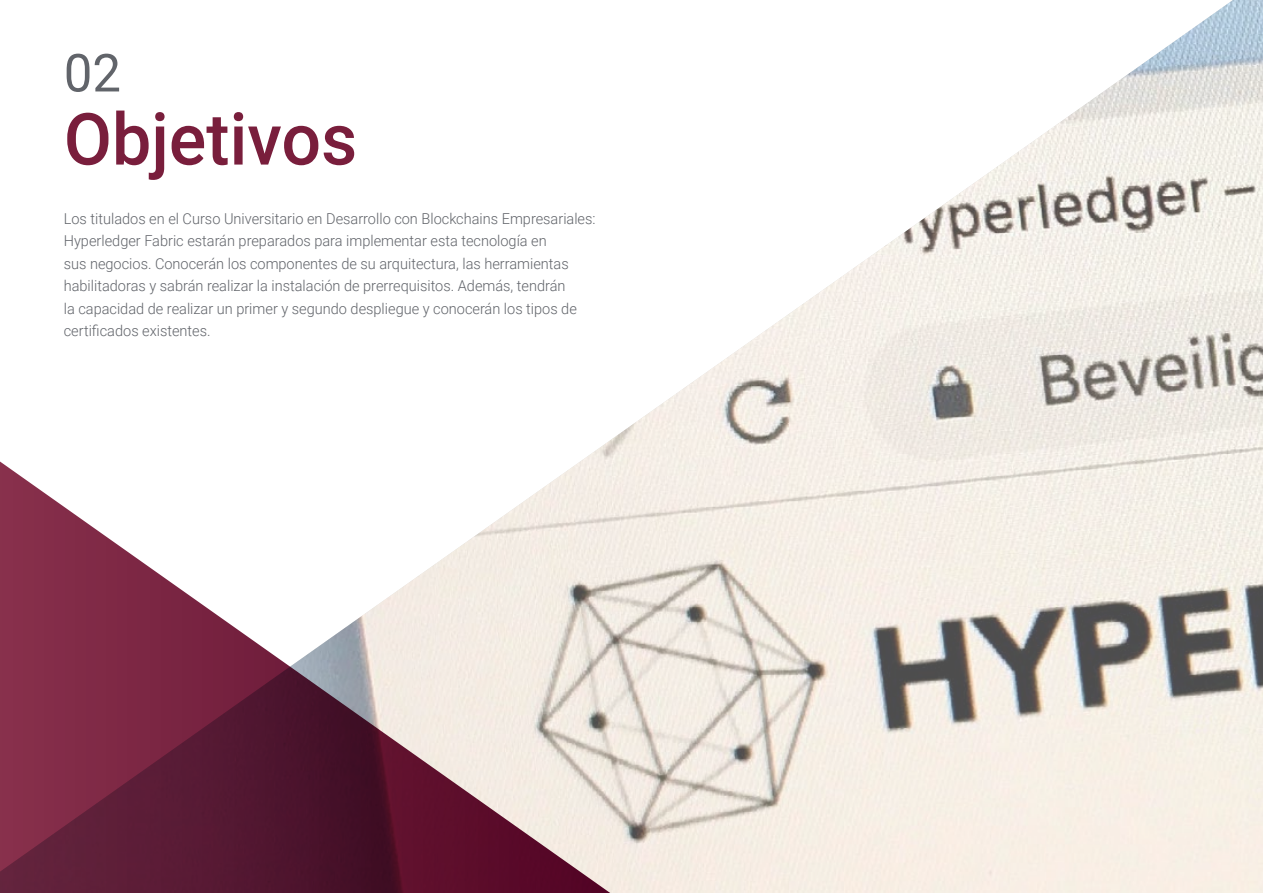
<style>
.page{position:relative;width:1263px;height:893px;background:#fff}
.page>*{position:absolute;margin:0;border:0;box-sizing:border-box;transform-origin:0 0}
.t1{font:500 72px "Roboto";color:#791e3c}
.t2{font:52.5px "Roboto";color:#61646a}
.t3{font:300 15px/22.5px "Roboto";color:#61646a}
</style>
<div class="page">
<img style="left:602px;top:0;width:661px;height:893px">
<svg style="left:0;top:446px;width:640px;height:447px"></svg>
<h2 class="t2" style="left:64px;top:36px;width:59px">02</h2>
<h1 class="t1" style="left:64px;top:89px;width:295px">Objetivos</h1>
<p class="t3" style="left:64px;top:207px;width:533px">Los titulados en el Curso Universitario en Desarrollo con Blockchains Empresariales:<br>Hyperledger Fabric estarán preparados para implementar esta tecnología en<br>sus negocios. Conocerán los componentes de su arquitectura, las herramientas habilitadoras y sabrán realizar la instalación de prerrequisitos. Además, tendrán<br>la capacidad de realizar un primer y segundo despliegue y conocerán los tipos de certificados existentes.</p>
</div>
